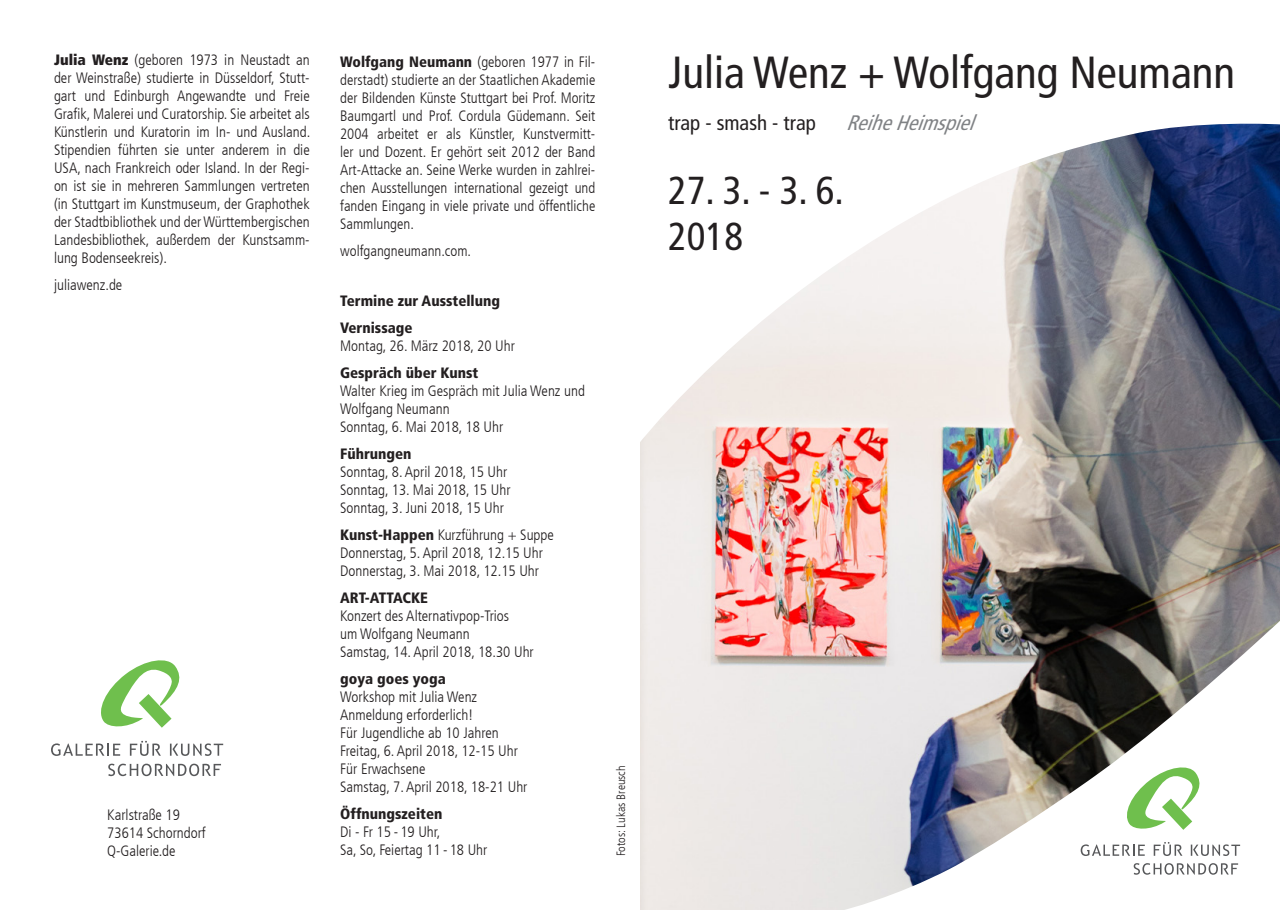
<style>
.page{position:relative;width:1280px;height:910px;background:#fff}
.page>*{position:absolute;margin:0;border:0;box-sizing:border-box;transform-origin:0 0}
.t1{font:condensed 45px "Frutiger LT Com";color:#231f20}
.t2{font:condensed 39px/46.8px "Frutiger LT Com";color:#231f20}
.t3{font:condensed 21px "Frutiger LT Com";color:#231f20}
.t4{font:italic condensed 21px "Frutiger LT Com";color:#808285}
.t5{font:300 condensed 15px/18px "Frutiger LT Com";color:#231f20}
.t6{font:900 condensed 15px/27px "Frutiger LT Com";color:#231f20}
.t7{font:300 condensed 12px "Frutiger LT Com";color:#231f20}
.s1{font-weight:900}
</style>
<div class="page">
<svg style="left:101px;top:660px;width:79px;height:68px"></svg>
<svg style="left:130px;top:741px;width:31px;height:15px"></svg>
<svg style="left:170px;top:743px;width:53px;height:13px"></svg>
<svg style="left:108px;top:764px;width:113px;height:12px"></svg>
<svg style="left:51px;top:743px;width:69px;height:13px"></svg>
<img style="left:640px;top:442px;width:640px;height:468px">
<svg style="left:844px;top:621px;width:436px;height:289px"></svg>
<svg style="left:1122px;top:763px;width:81px;height:68px"></svg>
<svg style="left:1154px;top:842px;width:28px;height:14px"></svg>
<svg style="left:1191px;top:844px;width:49px;height:12px"></svg>
<svg style="left:1134px;top:863px;width:104px;height:12px"></svg>
<svg style="left:1081px;top:844px;width:64px;height:12px"></svg>
<svg style="left:640px;top:123px;width:640px;height:319px"></svg>
<p class="t5" style="left:54px;top:51px;width:258px;text-align:justify"><span class="s1">Julia Wenz</span> (geboren 1973 in Neustadt an der Weinstraße) studierte in Düsseldorf, Stutt&shy;gart und Edinburgh Angewandte und Freie Grafik, Malerei und Curatorship. Sie arbeitet als Künstlerin und Kuratorin im In- und Ausland.<br>Stipendien führten sie unter anderem in die USA, nach Frankreich oder Island. In der Regi&shy;on ist sie in mehreren Sammlungen vertreten (in Stuttgart im Kunstmuseum, der Graphothek der Stadtbibliothek und der Württembergischen Landesbibliothek, außerdem der Kunstsamm&shy;lung Bodenseekreis).</p>
<p class="t5" style="left:54px;top:276px;width:70px">juliawenz.de</p>
<p class="t5" style="left:107px;top:806px;width:100px">Karlstraße 19<br>73614 Schorndorf<br>Q-Galerie.de</p>
<p class="t5" style="left:340px;top:53px;width:257px;text-align:justify"><span class="s1">Wolfgang Neumann</span> (geboren 1977 in Fil&shy;derstadt) studierte an der Staatlichen Akademie der Bildenden Künste Stuttgart bei Prof. Moritz Baumgartl und Prof. Cordula Güdemann. Seit 2004 arbeitet er als Künstler, Kunstvermitt&shy;ler und Dozent. Er gehört seit 2012 der Band Art-Attacke an. Seine Werke wurden in zahlrei&shy;chen Ausstellungen international gezeigt und fanden Eingang in viele private und öffentliche Sammlungen.</p>
<p class="t5" style="left:340px;top:242px;width:132px">wolfgangneumann.com.</p>
<p class="t6" style="left:340px;top:288px;width:161px">Termine zur Ausstellung<br>Vernissage</p>
<p class="t5" style="left:340px;top:337px;width:176px">Montag, 26. März 2018, 20 Uhr</p>
<p class="t6" style="left:340px;top:360px;width:140px">Gespräch über Kunst</p>
<p class="t5" style="left:340px;top:382px;width:246px">Walter Krieg im Gespräch mit Julia Wenz und<br>Wolfgang Neumann<br>Sonntag, 6. Mai 2018, 18 Uhr</p>
<p class="t6" style="left:340px;top:441px;width:73px">Führungen</p>
<p class="t5" style="left:340px;top:463px;width:172px">Sonntag, 8. April 2018, 15 Uhr<br>Sonntag, 13. Mai 2018, 15 Uhr<br>Sonntag, 3. Juni 2018, 15 Uhr</p>
<p class="t5" style="left:340px;top:526px;width:215px"><span class="s1">Kunst-Happen</span> Kurzführung + Suppe<br>Donnerstag, 5. April 2018, 12.15 Uhr<br>Donnerstag, 3. Mai 2018, 12.15 Uhr</p>
<p class="t6" style="left:340px;top:585px;width:89px">ART-ATTACKE</p>
<p class="t5" style="left:340px;top:607px;width:195px">Konzert des Alternativpop-Trios<br>um Wolfgang Neumann<br>Samstag, 14. April 2018, 18.30 Uhr</p>
<p class="t6" style="left:340px;top:666px;width:107px">goya goes yoga</p>
<p class="t5" style="left:340px;top:688px;width:189px">Workshop mit Julia Wenz<br>Anmeldung erforderlich!<br>Für Jugendliche ab 10 Jahren<br>Freitag, 6. April 2018, 12-15 Uhr<br>Für Erwachsene<br>Samstag, 7. April 2018, 18-21 Uhr</p>
<p class="t6" style="left:340px;top:801px;width:104px">Öffnungszeiten</p>
<p class="t5" style="left:340px;top:823px;width:149px">Di - Fr 15 - 19 Uhr,<br>Sa, So, Feiertag 11 - 18 Uhr</p>
<p class="t7" style="left:614px;top:856px;width:92px;rotate:-90deg">Fotos: Lukas Breusch</p>
<h1 class="t1" style="left:668px;top:46px;width:569px">Julia Wenz + Wolfgang Neumann</h1>
<h3 class="t3" style="left:668px;top:110px;width:149px">trap - smash - trap</h3>
<h3 class="t4" style="left:846px;top:110px;width:138px">ReiheHeimspiel</h3>
<h2 class="t2" style="left:668px;top:167px;width:177px">27. 3. - 3. 6.<br>2018</h2>
</div>
